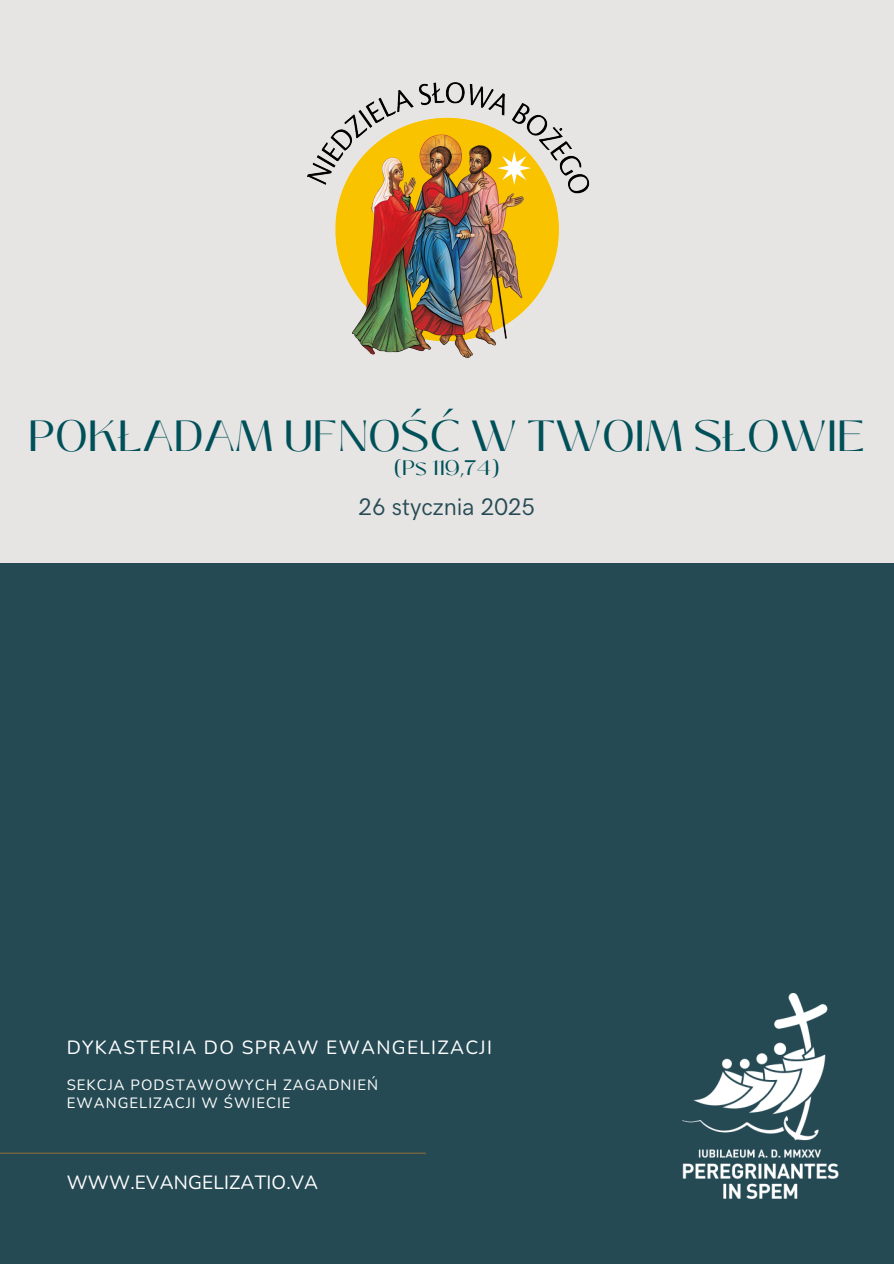
<style>
.page{position:relative;width:894px;height:1264px;background:#fff}
.page>*{position:absolute;margin:0;border:0;box-sizing:border-box;transform-origin:0 0}
.t1{font:43.5px "Black Mango";color:#005059}
.t2{font:24px "HK Grotesk";color:#264a54}
.t3{font:21px "Black Mango";color:#005059}
.t4{font:19.05px "Nunito";letter-spacing:.07em;color:#fff}
.t5{font:19.05px "Nunito";letter-spacing:.01em;color:#fff}
.t6{font:14.85px/17.4px "Nunito";letter-spacing:.07em;color:#fff}
</style>
<div class="page">
<div style="left:0;top:0;width:893px;height:1263px;background:#e6e5e4"></div>
<div style="left:0;top:563px;width:893px;height:700px;background:#264a54"></div>
<hr style="left:0;top:1152px;width:425px;height:1px;background:#896c3c">
<img style="left:682px;top:993px;width:156px;height:204px">
<img style="left:307px;top:82px;width:283px;height:276px">
<h1 class="t1" style="left:28px;top:403px;width:838px">POKŁADAM UFNOŚĆ W TWOIM SŁOWIE</h1>
<h3 class="t3" style="left:394px;top:452px;width:107px">(Ps 119,74)</h3>
<p class="t2" style="left:358px;top:493px;width:178px">26 stycznia 2025</p>
<p class="t4" style="left:67px;top:1035px;width:426px">DYKASTERIA DO SPRAW EWANGELIZACJI</p>
<h3 class="t6" style="left:67px;top:1076px;width:313px">SEKCJA PODSTAWOWYCH ZAGADNIEŃ<br>EWANGELIZACJI W ŚWIECIE</h3>
<p class="t5" style="left:67px;top:1169px;width:253px">WWW.EVANGELIZATIO.VA</p>
</div>
